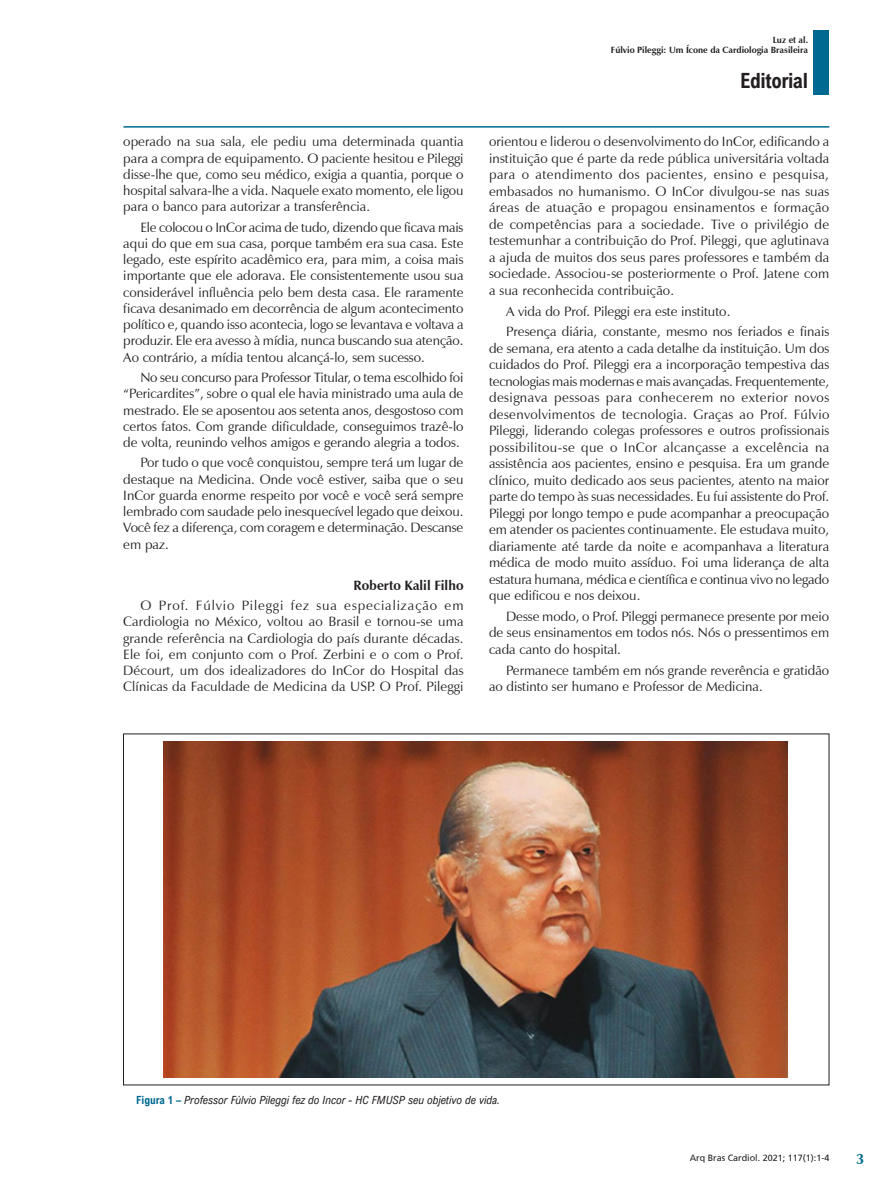
<style>
.page{position:relative;width:893px;height:1191px;background:#fff}
.page>*{position:absolute;margin:0;border:0;box-sizing:border-box;transform-origin:0 0}
.t1{font:700 21px "Arial Nova Cond";letter-spacing:-.02em;color:#231f20}
.t2{font:700 15px "Zapf Humanist 601 BT";color:#006991}
._01-TEXTO_BASICO{font:13.5px/16.5px "Zapf Humanist 601 BT";color:#231f20;text-align:justify}
._01-TEXTO_BASICO-2{font:700 13.5px "Zapf Humanist 601 BT";color:#231f20}
._05_LEGENDA_TABELA{font:italic 11.25px "Arial Nova Cond";color:#231f20}
.t3{font:700 9px/10.8px "Zapf Humanist 601 BT";color:#231f20;text-align:right}
.t4{font:9px "Frutiger";color:#231f20}
.s1{font-weight:700;font-style:normal;color:#006991}
</style>
<div class="page">
<hr style="left:123px;top:126px;width:706px;height:2px;background:#006991">
<div style="left:813px;top:30px;width:16px;height:64px;background:#006991"></div>
<img style="left:163px;top:741px;width:624px;height:336px">
<p class="_01-TEXTO_BASICO" style="left:123px;top:134px;width:342px">operado na sua sala, ele pediu uma determinada quantia para a compra de equipamento. O paciente hesitou e Pileggi disse-lhe que, como seu médico, exigia a quantia, porque o hospital salvara-lhe a vida. Naquele exato momento, ele ligou para o banco para autorizar a transferência.</p>
<p class="_01-TEXTO_BASICO" style="left:123px;top:219px;width:342px;text-indent:17px">Ele colocou o InCor acima de tudo, dizendo que ficava mais aqui do que em sua casa, porque também era sua casa. Este legado, este espírito acadêmico era, para mim, a coisa mais importante que ele adorava. Ele consistentemente usou sua considerável influência pelo bem desta casa. Ele raramente ficava desanimado em decorrência de algum acontecimento político e, quando isso acontecia, logo se levantava e voltava a produzir. Ele era avesso à mídia, nunca buscando sua atenção.<br>Ao contrário, a mídia tentou alcançá-lo, sem sucesso.</p>
<p class="_01-TEXTO_BASICO" style="left:123px;top:369px;width:342px;text-indent:17px">No seu concurso para Professor Titular, o tema escolhido foi “Pericardites”, sobre o qual ele havia ministrado uma aula de mestrado. Ele se aposentou aos setenta anos, desgostoso com certos fatos. Com grande dificuldade, conseguimos trazê-lo de volta, reunindo velhos amigos e gerando alegria a todos.</p>
<p class="_01-TEXTO_BASICO" style="left:123px;top:455px;width:342px;text-indent:17px">Por tudo o que você conquistou, sempre terá um lugar de destaque na Medicina. Onde você estiver, saiba que o seu InCor guarda enorme respeito por você e você será sempre lembrado com saudade pelo inesquecível legado que deixou.<br>Você fez a diferença, com coragem e determinação. Descanse em paz.</p>
<p class="_01-TEXTO_BASICO-2" style="left:354px;top:576px;width:111px">Roberto Kalil Filho</p>
<p class="_01-TEXTO_BASICO" style="left:123px;top:597px;width:342px;text-indent:17px">O Prof. Fúlvio Pileggi fez sua especialização em Cardiologia no México, voltou ao Brasil e tornou-se uma grande referência na Cardiologia do país durante décadas.<br>Ele foi, em conjunto com o Prof. Zerbini e o com o Prof.<br>Décourt, um dos idealizadores do InCor do Hospital das Clínicas da Faculdade de Medicina da USP. O Prof. Pileggi</p>
<p class="t3" style="left:611px;top:34px;width:199px">Luz et al.<br>Fúlvio Pileggi: Um Ícone da Cardiologia Brasileira</p>
<h1 class="t1" style="left:740px;top:67px;width:69px">Editorial</h1>
<p class="_01-TEXTO_BASICO" style="left:489px;top:133px;width:342px">orientou e liderou o desenvolvimento do InCor, edificando a instituição que é parte da rede pública universitária voltada para o atendimento dos pacientes, ensino e pesquisa, embasados no humanismo. O InCor divulgou-se nas suas áreas de atuação e propagou ensinamentos e formação de competências para a sociedade. Tive o privilégio de testemunhar a contribuição do Prof. Pileggi, que aglutinava a ajuda de muitos dos seus pares professores e também da sociedade. Associou-se posteriormente o Prof. Jatene com a sua reconhecida contribuição.</p>
<p class="_01-TEXTO_BASICO" style="left:506px;top:303px;width:226px">A vida do Prof. Pileggi era este instituto.</p>
<p class="_01-TEXTO_BASICO" style="left:489px;top:323px;width:342px;text-indent:17px">Presença diária, constante, mesmo nos feriados e finais de semana, era atento a cada detalhe da instituição. Um dos cuidados do Prof. Pileggi era a incorporação tempestiva das tecnologias mais modernas e mais avançadas. Frequentemente, designava pessoas para conhecerem no exterior novos desenvolvimentos de tecnologia. Graças ao Prof. Fúlvio Pileggi, liderando colegas professores e outros profissionais possibilitou-se que o InCor alcançasse a excelência na assistência aos pacientes, ensino e pesquisa. Era um grande clínico, muito dedicado aos seus pacientes, atento na maior parte do tempo às suas necessidades. Eu fui assistente do Prof.<br>Pileggi por longo tempo e pude acompanhar a preocupação em atender os pacientes continuamente. Ele estudava muito, diariamente até tarde da noite e acompanhava a literatura médica de modo muito assíduo. Foi uma liderança de alta estatura humana, médica e científica e continua vivo no legado que edificou e nos deixou.</p>
<p class="_01-TEXTO_BASICO" style="left:489px;top:608px;width:342px;text-indent:17px">Desse modo, o Prof. Pileggi permanece presente por meio de seus ensinamentos em todos nós. Nós o pressentimos em cada canto do hospital.</p>
<p class="_01-TEXTO_BASICO" style="left:489px;top:662px;width:342px;text-indent:17px">Permanece também em nós grande reverência e gratidão ao distinto ser humano e Professor de Medicina.</p>
<p class="_05_LEGENDA_TABELA" style="left:136px;top:1093px;width:365px"><span class="s1">Figura 1 –</span> Professor Fúlvio Pileggi fez do Incor - HC FMUSP seu objetivo de vida.</p>
<p class="t4" style="left:690px;top:1153px;width:141px">Arq Bras Cardiol. 2021; 117(1):1-4</p>
<p class="t2" style="left:856px;top:1149px;width:10px">3</p>
</div>
